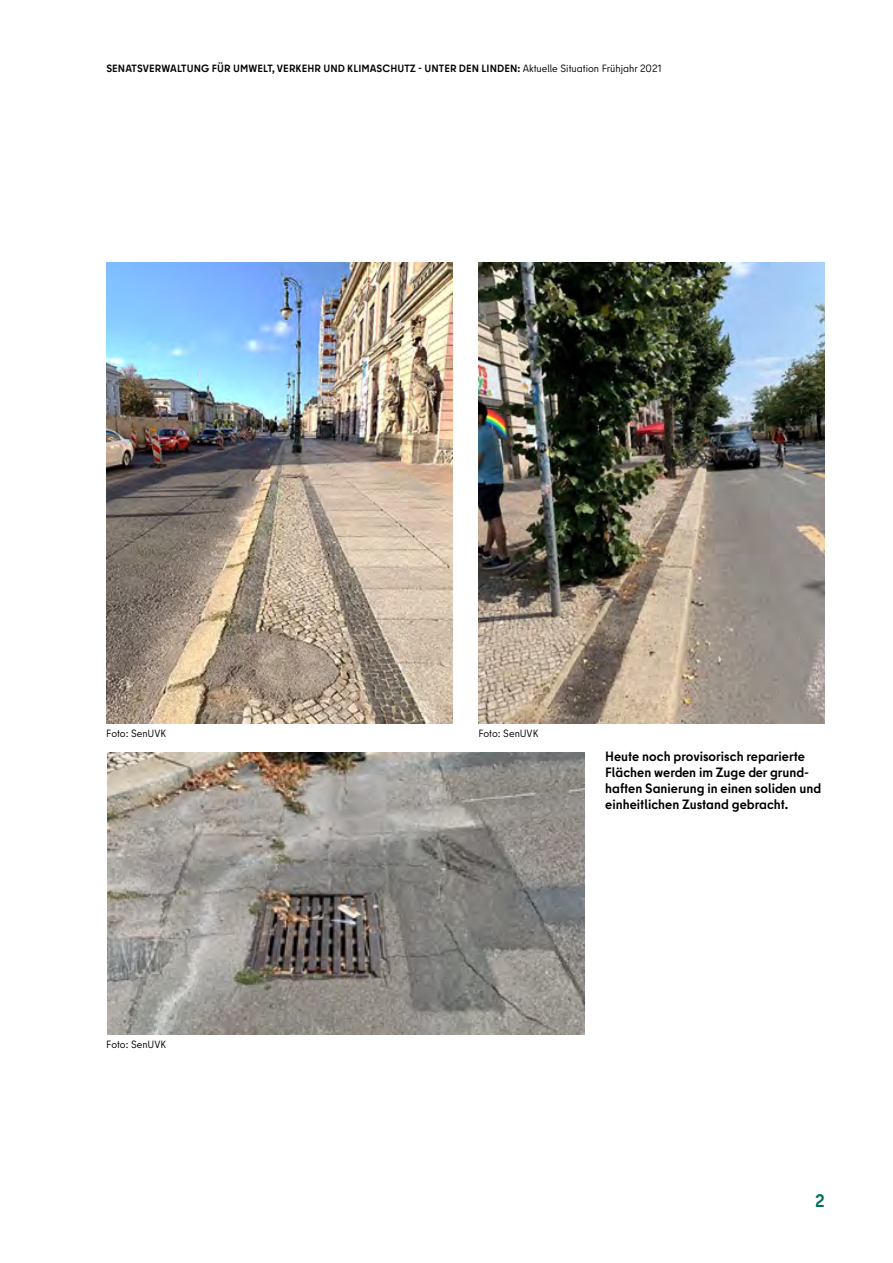
<style>
.page{position:relative;width:893px;height:1263px;background:#fff}
.page>*{position:absolute;margin:0;border:0;box-sizing:border-box;transform-origin:0 0}
.Pagina_Rot{font:700 18px "Berlin Type";color:#006f59}
.t1{font:700 13.5px/16.2px "Berlin Type";color:#000}
.t2{font:700 10.5px "Berlin Type";letter-spacing:.01em;color:#000}
.t3{font:10.5px "Berlin Type";letter-spacing:-.005em;color:#000}
.s1{font-weight:400}
</style>
<div class="page">
<img style="left:107px;top:263px;width:345px;height:461px">
<img style="left:479px;top:263px;width:346px;height:461px">
<img style="left:107px;top:752px;width:478px;height:282px">
<p class="t2" style="left:106px;top:61px;width:557px">SENATSVERWALTUNG FÜR UMWELT, VERKEHR UND KLIMASCHUTZ - UNTER DEN LINDEN: <span class="s1">Aktuelle Situation Frühjahr 2021</span></p>
<p class="t3" style="left:106px;top:727px;width:61px">Foto: SenUVK</p>
<p class="t3" style="left:106px;top:1038px;width:61px">Foto: SenUVK</p>
<p class="t3" style="left:478px;top:727px;width:61px">Foto: SenUVK</p>
<p class="t1" style="left:605px;top:748px;width:217px">Heute noch provisorisch reparierte Flächen werden im Zuge der grund&shy;haften Sanierung in einen soliden und einheitlichen Zustand gebracht.</p>
<p class="Pagina_Rot" style="left:815px;top:1189px;width:11px">2</p>
</div>
